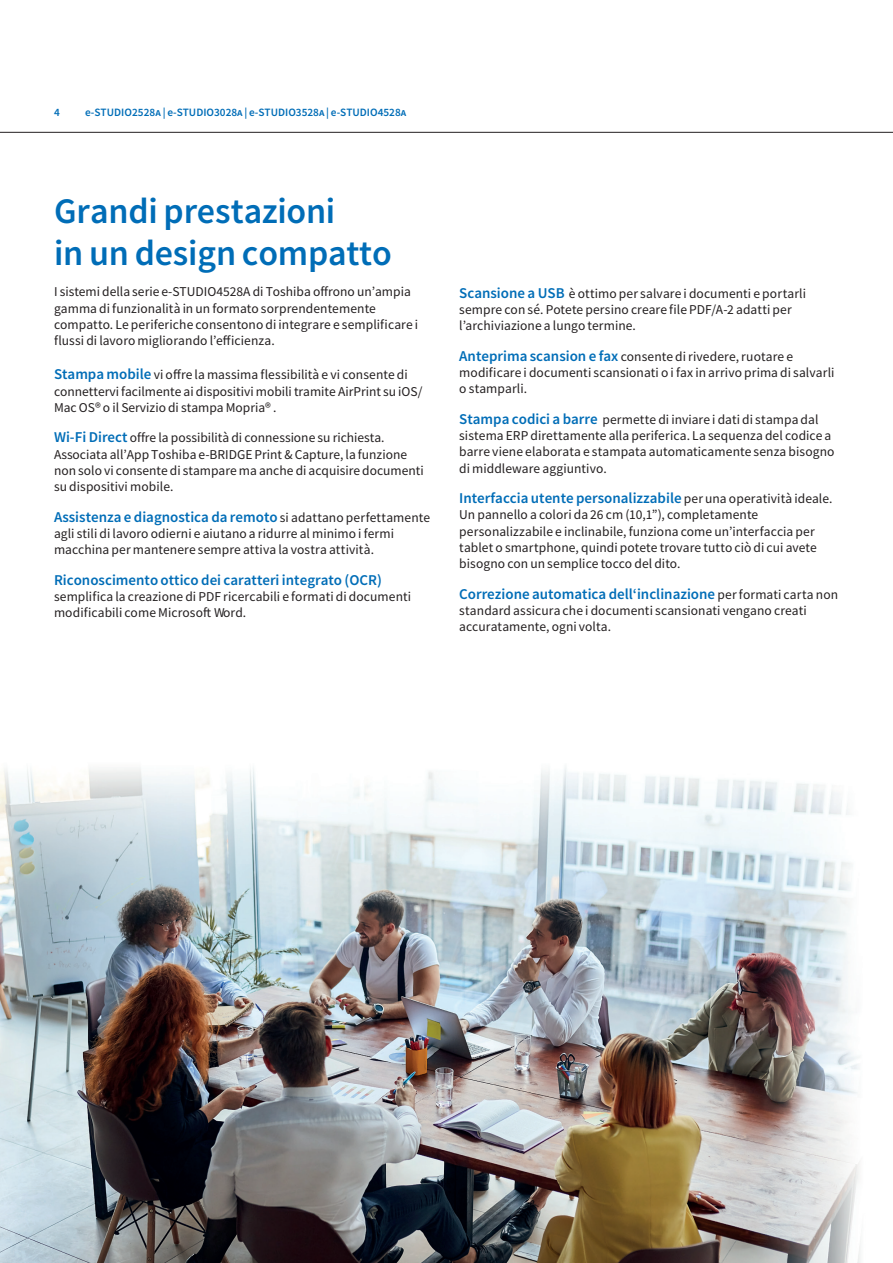
<style>
.page{position:relative;width:893px;height:1263px;background:#fff}
.page>*{position:absolute;margin:0;border:0;box-sizing:border-box;transform-origin:0 0}
.t1{font:500 36px/42px "Toshiba Sans";letter-spacing:-.005em;color:#006db7}
.t2{font:500 15px "Toshiba Sans";color:#006db7}
.t3{font:13.5px/16.2px "Toshiba Sans";letter-spacing:.005em;color:#231f20}
.t4{font:500 11.25px "Toshiba Sans";color:#006db7}
.s1{font-weight:500;font-size:15px;color:#006db7}
.s2{font-weight:400;font-size:13.5px;color:#231f20}
</style>
<div class="page">
<hr style="left:0;top:132px;width:893px;height:1px;background:#231f20">
<img style="left:0;top:767px;width:860px;height:496px">
<p class="t4" style="left:54px;top:104px;width:7px">4</p>
<p class="t4" style="left:85px;top:104px;width:323px">e-STUDIO2528a | e-STUDIO3028a | e-STUDIO3528a | e-STUDIO4528a</p>
<h1 class="t1" style="left:54px;top:189px;width:339px">Grandi prestazioni<br>in un design compatto</h1>
<p class="t3" style="left:54px;top:284px;width:366px">I sistemi della serie e-STUDIO4528A di Toshiba offrono un’ampia gamma di funzionalità in un formato sorprendentemente compatto. Le periferiche consentono di integrare e semplificare i flussi di lavoro migliorando l’efficienza.</p>
<p class="t3" style="left:54px;top:367px;width:370px"><span class="s1">Stampa mobile</span> vi offre la massima flessibilità e vi consente di connettervi facilmente ai dispositivi mobili tramite AirPrint su iOS/<br>Mac OS® o il Servizio di stampa Mopria® .</p>
<p class="t3" style="left:54px;top:430px;width:371px"><span class="s1">Wi-Fi Direct</span> offre la possibilità di connessione su richiesta.<br>Associata all’App Toshiba e-BRIDGE Print &amp; Capture, la funzione non solo vi consente di stampare ma anche di acquisire documenti su dispositivi mobile.</p>
<p class="t2" style="left:54px;top:507px;width:378px">Assistenza e diagnostica da remoto <span class="s2">si adattano perfettamente</span></p>
<p class="t3" style="left:54px;top:526px;width:342px">agli stili di lavoro odierni e aiutano a ridurre al minimo i fermi macchina per mantenere sempre attiva la vostra attività.</p>
<p class="t2" style="left:54px;top:570px;width:329px">Riconoscimento ottico dei caratteri integrato (OCR)</p>
<p class="t3" style="left:54px;top:589px;width:359px">semplifica la creazione di PDF ricercabili e formati di documenti modificabili come Microsoft Word.</p>
<p class="t3" style="left:459px;top:285px;width:348px"><span class="s1">Scansione a USB</span> è ottimo per salvare i documenti e portarli sempre con sé. Potete persino creare file PDF/A-2 adatti per l’archiviazione a lungo termine.</p>
<p class="t3" style="left:459px;top:348px;width:377px"><span class="s1">Anteprima scansion e fax</span> consente di rivedere, ruotare e modificare i documenti scansionati o i fax in arrivo prima di salvarli o stamparli.</p>
<p class="t3" style="left:459px;top:411px;width:377px"><span class="s1">Stampa codici a barre</span> permette di inviare i dati di stampa dal sistema ERP direttamente alla periferica. La sequenza del codice a barre viene elaborata e stampata automaticamente senza bisogno di middleware aggiuntivo.</p>
<p class="t2" style="left:459px;top:488px;width:375px">Interfaccia utente personalizzabile <span class="s2">per una operatività ideale.</span></p>
<p class="t3" style="left:459px;top:507px;width:359px">Un pannello a colori da 26 cm (10,1”), completamente personalizzabile e inclinabile, funziona come un’interfaccia per tablet o smartphone, quindi potete trovare tutto ciò di cui avete bisogno con un semplice tocco del dito.</p>
<p class="t2" style="left:459px;top:584px;width:380px">Correzione automatica dell‘inclinazione <span class="s2">per formati carta non</span></p>
<p class="t3" style="left:459px;top:602px;width:349px">standard assicura che i documenti scansionati vengano creati accuratamente, ogni volta.</p>
</div>
